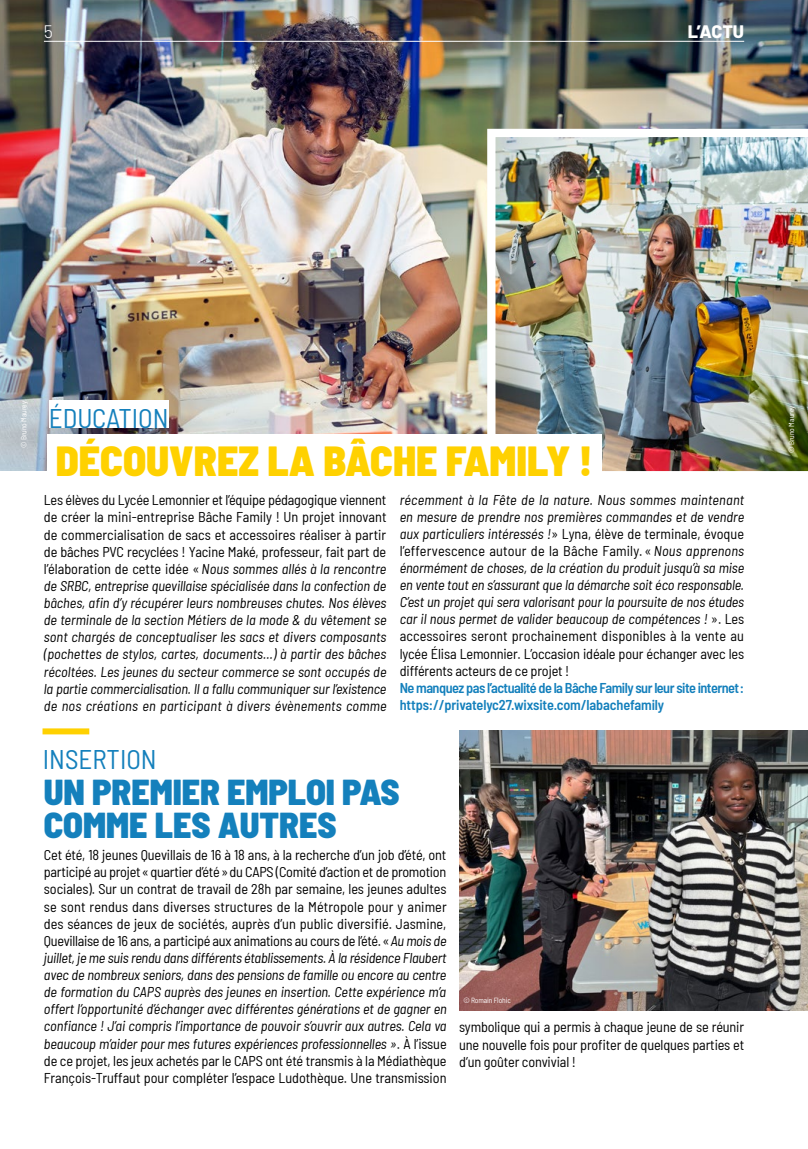
<style>
.page{position:relative;width:808px;height:1149px;background:#fff}
.page>*{position:absolute;margin:0;border:0;box-sizing:border-box;transform-origin:0 0}
.t1{font:900 semi-condensed 42px "Barlow";color:#ffd100}
.t2{font:900 semi-condensed 36px/33px "Barlow";color:#1480bc}
.t3{font:semi-condensed 27px "Barlow";color:#1480bc}
.t4{font:800 18px "Barlow";color:#fff}
.t5{font:300 18px "Barlow";color:#fff}
.t6{font:italic semi-condensed 14.25px/17.1px "Barlow";color:#000;text-align:justify}
.t7{font:semi-condensed 14.25px/17.1px "Barlow";letter-spacing:-.01em;color:#000;text-align:justify}
.t8{font:600 semi-condensed 14.25px/17.1px "Barlow";letter-spacing:-.04em;color:#1480bc}
.t9{font:semi-condensed 7.5px "Barlow";letter-spacing:-.005em;color:#fff}
.s1{font-style:normal}
.s2{font-style:italic}
</style>
<div class="page">
<img style="left:0;top:0;width:808px;height:470px">
<img style="left:487px;top:129px;width:321px;height:343px">
<div style="left:49px;top:401px;width:120px;height:27px;background:#fff"></div>
<hr style="left:44px;top:41px;width:700px;height:1px;background:#fff">
<div style="left:43px;top:728px;width:46px;height:6px;background:#ffd100"></div>
<img style="left:459px;top:730px;width:349px;height:279px">
<div style="left:47px;top:434px;width:555px;height:49px;background:#fff"></div>
<p class="t5" style="left:44px;top:19px;width:11px">5</p>
<p class="t4" style="left:688px;top:18px;width:58px">L’ACTU</p>
<p class="t9" style="left:19px;top:448px;width:49px;rotate:-90deg">© Bruno Maurey</p>
<h3 class="t3" style="left:49px;top:398px;width:121px">ÉDUCATION</h3>
<h1 class="t1" style="left:56px;top:430px;width:538px">DÉCOUVREZ LA BÂCHE FAMILY !</h1>
<p class="t6" style="left:44px;top:490px;width:344px"><span class="s1">Les élèves du Lycée Lemonnier et l’équipe pédagogique viennent de créer la mini-entreprise Bâche Family ! Un projet innovant de commercialisation de sacs et accessoires réaliser à partir de bâches PVC recyclées ! Yacine Maké, professeur, fait part de l’élaboration de cette idée «</span>Nous sommes allés à la rencontre de SRBC, entreprise quevillaise spécialisée dans la confection de bâches, afin d’y récupérer leurs nombreuses chutes. Nos élèves de terminale de la section Métiers de la mode &amp; du vêtement se sont chargés de conceptualiser les sacs et divers composants (pochettes de stylos, cartes, documents…) à partir des bâches récoltées. Les jeunes du secteur commerce se sont occupés de la partie commercialisation. Il a fallu communiquer sur l’existence de nos créations en participant à divers évènements comme</p>
<p class="t6" style="left:400px;top:489px;width:346px">récemment à la Fête de la nature. Nous sommes maintenant en mesure de prendre nos premières commandes et de vendre aux particuliers intéressés !<span class="s1">» Lyna, élève de terminale, évoque l’effervescence autour de la Bâche Family. «</span> Nous apprenons énormément de choses, de la création du produit jusqu’à sa mise en vente tout en s’assurant que la démarche soit éco responsable.<br>C’est un projet qui sera valorisant pour la poursuite de nos études car il nous permet de valider beaucoup de compétences ! <span class="s1">». Les accessoires seront prochainement disponibles à la vente au lycée Élisa Lemonnier. L’occasion idéale pour échanger avec les différents acteurs de ce projet !</span></p>
<p class="t8" style="left:400px;top:677px;width:346px">Ne manquez pas l’actualité de la Bâche Family sur leur site internet: https://privatelyc27.wixsite.com/labachefamily</p>
<h3 class="t3" style="left:43px;top:740px;width:115px">INSERTION</h3>
<h2 class="t2" style="left:44px;top:773px;width:358px">UN PREMIER EMPLOI PAS<br>COMME LES AUTRES</h2>
<p class="t7" style="left:44px;top:845px;width:404px">Cet été, 18 jeunes Quevillais de 16 à 18 ans, à la recherche d’un job d’été, ont participé au projet«quartier d’été»du CAPS (Comité d’action et de promotion sociales). Sur un contrat de travail de 28h par semaine, les jeunes adultes se sont rendus dans diverses structures de la Métropole pour y animer des séances de jeux de sociétés, auprès d’un public diversifié. Jasmine, Quevillaise de 16 ans, a participé aux animations au cours de l’été.«<span class="s2">Au mois de juillet, je me suis rendu dans différents établissements. À la résidence Flaubert avec de nombreux seniors, dans des pensions de famille ou encore au centre de formation du CAPS auprès des jeunes en insertion. Cette expérience m’a offert l’opportunité d’échanger avec différentes générations et de gagner en confiance ! J’ai compris l’importance de pouvoir s’ouvrir aux autres. Cela va beaucoup m’aider pour mes futures expériences professionnelles »</span>. À l’issue de ce projet, les jeux achetés par le CAPS ont été transmis à la Médiathèque François-Truffaut pour compléter l’espace Ludothèque. Une transmission</p>
<p class="t9" style="left:463px;top:994px;width:49px">© Romain Flohic</p>
<p class="t7" style="left:459px;top:1017px;width:286px">symbolique qui a permis à chaque jeune de se réunir une nouvelle fois pour profiter de quelques parties et d’un goûter convivial !</p>
<p class="t9" style="left:786px;top:453px;width:49px;rotate:-90deg">© Bruno Maurey</p>
</div>
